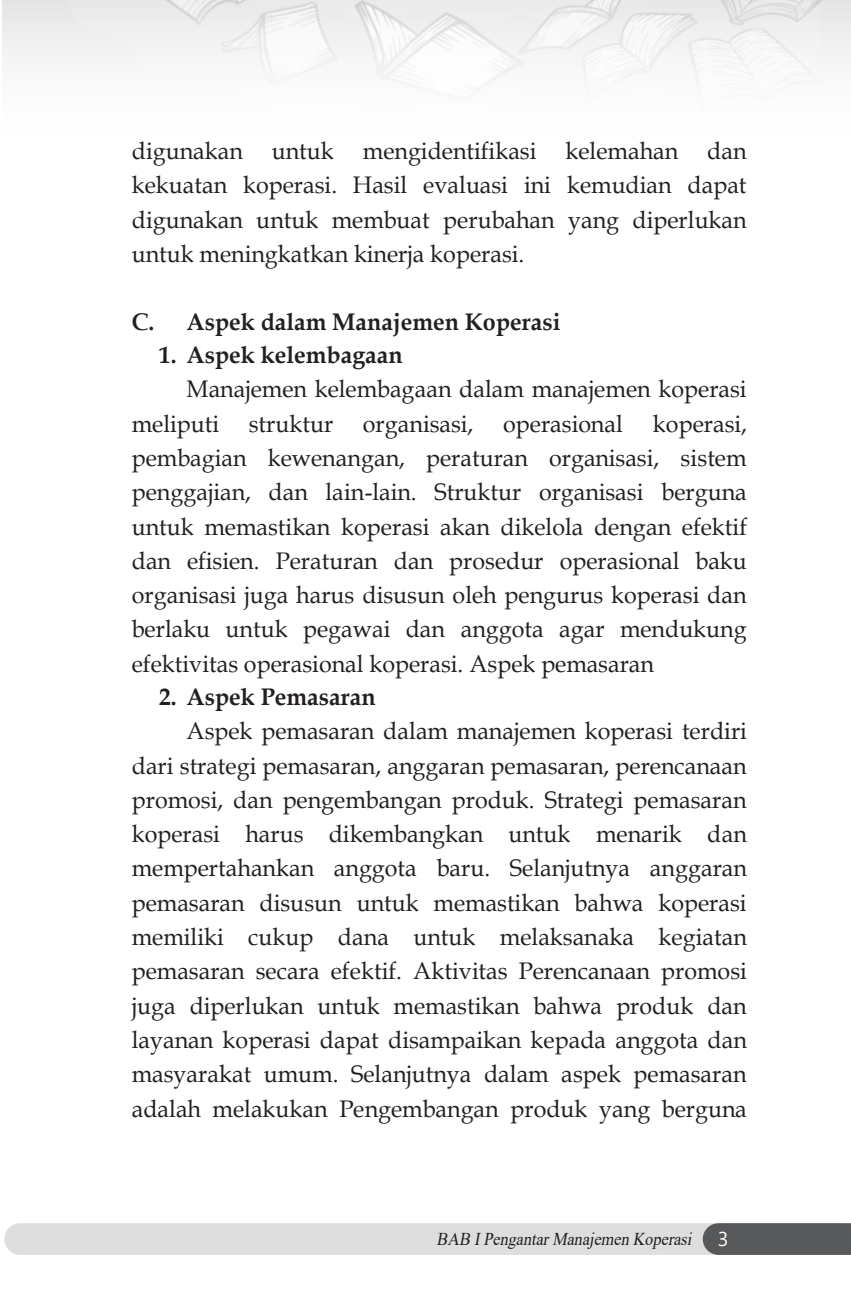
<style>
.page{position:relative;width:851px;height:1304px;background:#fff}
.page>*{position:absolute;margin:0;border:0;box-sizing:border-box;transform-origin:0 0}
.t1{font:24px/34.2px "Book Antiqua";color:#231f20;text-align:justify}
.t2{font:700 24px "Book Antiqua";color:#231f20}
.t3{font:italic 18px "Times New Roman";color:#231f20;scale:.9 1}
.s1{font-family:"Segoe UI";font-style:normal;font-size:20px;color:#fff}
</style>
<div class="page">
<img style="left:3px;top:0;width:847px;height:81px">
<svg style="left:4px;top:1223px;width:846px;height:32px;background:#c8c8c8"></svg>
<p class="t1" style="left:132px;top:133px;width:616px">digunakan untuk mengidentifikasi kelemahan dan kekuatan koperasi. Hasil evaluasi ini kemudian dapat digunakan untuk membuat perubahan yang diperlukan untuk meningkatkan kinerja koperasi.</p>
<p class="t2" style="left:132px;top:306px;width:430px">C. Aspek dalam Manajemen Koperasi</p>
<p class="t2" style="left:159px;top:339px;width:245px">1. Aspek kelembagaan</p>
<p class="t1" style="left:187px;top:371px;width:561px">Manajemen kelembagaan dalam manajemen koperasi</p>
<p class="t1" style="left:132px;top:406px;width:492px">meliputi struktur organisasi, operasional</p>
<p class="t1" style="left:132px;top:406px;width:616px;text-indent:521px">koperasi, pembagian kewenangan, peraturan organisasi, sistem penggajian, dan lain-lain. Struktur organisasi berguna untuk memastikan koperasi akan dikelola dengan efektif dan efisien. Peraturan dan prosedur operasional baku organisasi juga harus disusun oleh pengurus koperasi dan berlaku untuk pegawai dan anggota agar mendukung efektivitas operasional koperasi. Aspek pemasaran</p>
<p class="t2" style="left:159px;top:681px;width:218px">2. Aspek Pemasaran</p>
<p class="t1" style="left:187px;top:713px;width:561px">Aspek pemasaran dalam manajemen koperasi terdiri</p>
<p class="t1" style="left:132px;top:748px;width:616px">dari strategi pemasaran, anggaran pemasaran, perencanaan</p>
<p class="t1" style="left:132px;top:782px;width:616px">promosi, dan pengembangan produk. Strategi pemasaran</p>
<p class="t1" style="left:132px;top:816px;width:616px">koperasi harus dikembangkan untuk menarik dan</p>
<p class="t1" style="left:132px;top:850px;width:616px">mempertahankan anggota baru. Selanjutnya anggaran</p>
<p class="t1" style="left:132px;top:885px;width:616px">pemasaran disusun untuk memastikan bahwa koperasi</p>
<p class="t1" style="left:132px;top:919px;width:616px">memiliki cukup dana untuk melaksanaka kegiatan</p>
<p class="t1" style="left:132px;top:953px;width:616px">pemasaran secara efektif. Aktivitas Perencanaan promosi</p>
<p class="t1" style="left:132px;top:988px;width:616px">juga diperlukan untuk memastikan bahwa produk dan</p>
<p class="t1" style="left:132px;top:1022px;width:616px">layanan koperasi dapat disampaikan kepada anggota dan</p>
<p class="t1" style="left:132px;top:1056px;width:616px">masyarakat umum. Selanjutnya dalam aspek pemasaran</p>
<p class="t1" style="left:132px;top:1091px;width:616px">adalah melakukan Pengembangan produk yang berguna</p>
<p class="t3" style="left:436px;top:1226px;width:326px">BAB IPengantarManaj emen Koperasi <span class="s1">3</span></p>
</div>
